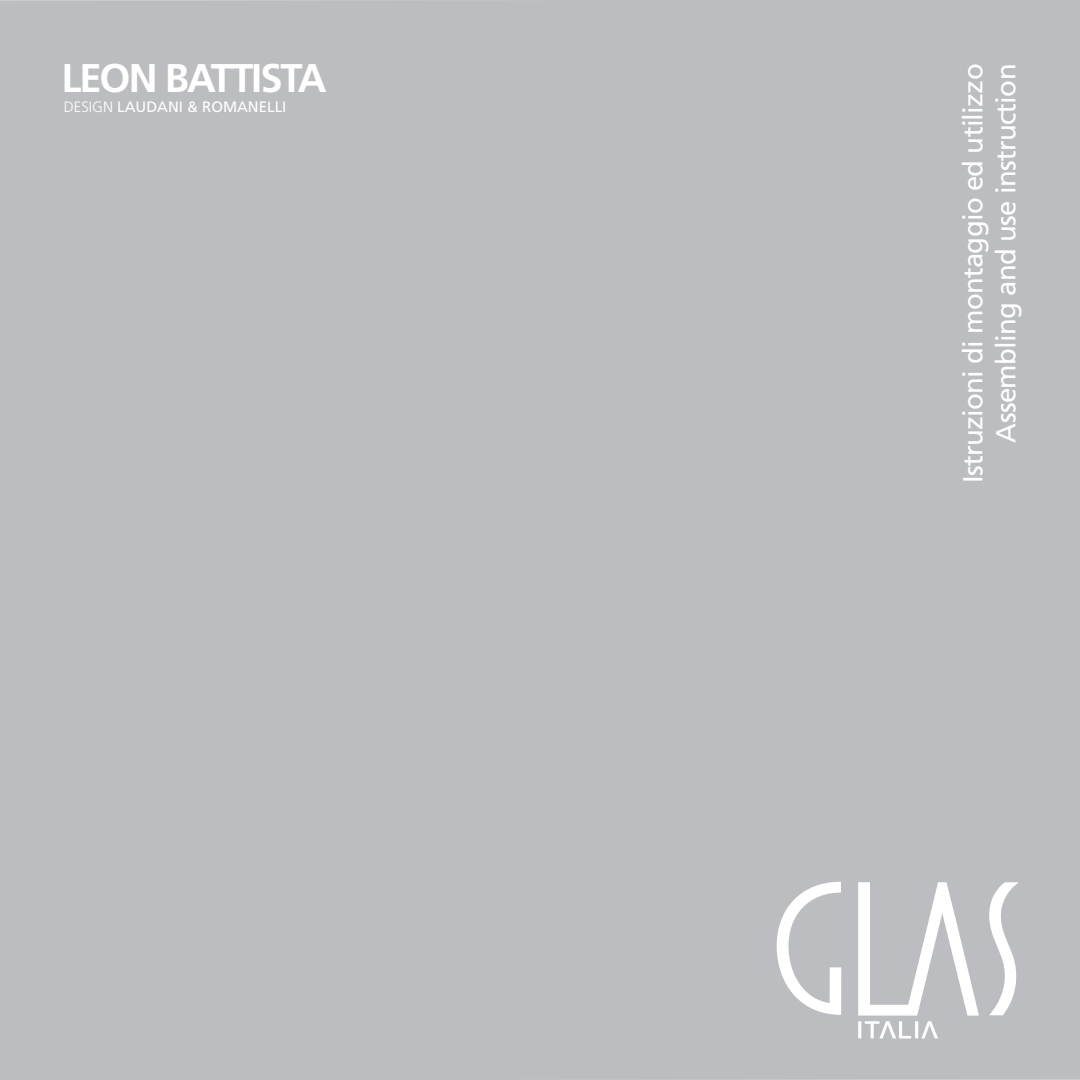
<style>
.page{position:relative;width:1080px;height:1080px;background:#bcbdc0}
.page>*{position:absolute;margin:0;border:0;box-sizing:border-box;transform-origin:0 0}
.t1{font:700 40px "Frutiger";letter-spacing:-.05em;color:#fff}
.t2{font:27.5px/33px "Frutiger";letter-spacing:-.025em;color:#fff;text-align:right}
.t3{font:15px "Frutiger";color:#fff}
.s1{font-weight:300}
</style>
<div class="page">
<svg style="left:986px;top:882px;width:33px;height:133px"></svg>
<svg style="left:777px;top:882px;width:64px;height:133px"></svg>
<svg style="left:858px;top:882px;width:121px;height:156px"></svg>
<h1 class="t1" style="left:61px;top:54px;width:267px">LEON BATTISTA</h1>
<p class="t3" style="left:64px;top:98px;width:224px"><span class="s1">DESIGN</span> LAUDANI &amp; ROMANELLI</p>
<p class="t2" style="left:956px;top:483px;width:421px;rotate:-90deg">Istruzioni di montaggio ed utilizzo<br>Assembling and use instruction</p>
</div>
